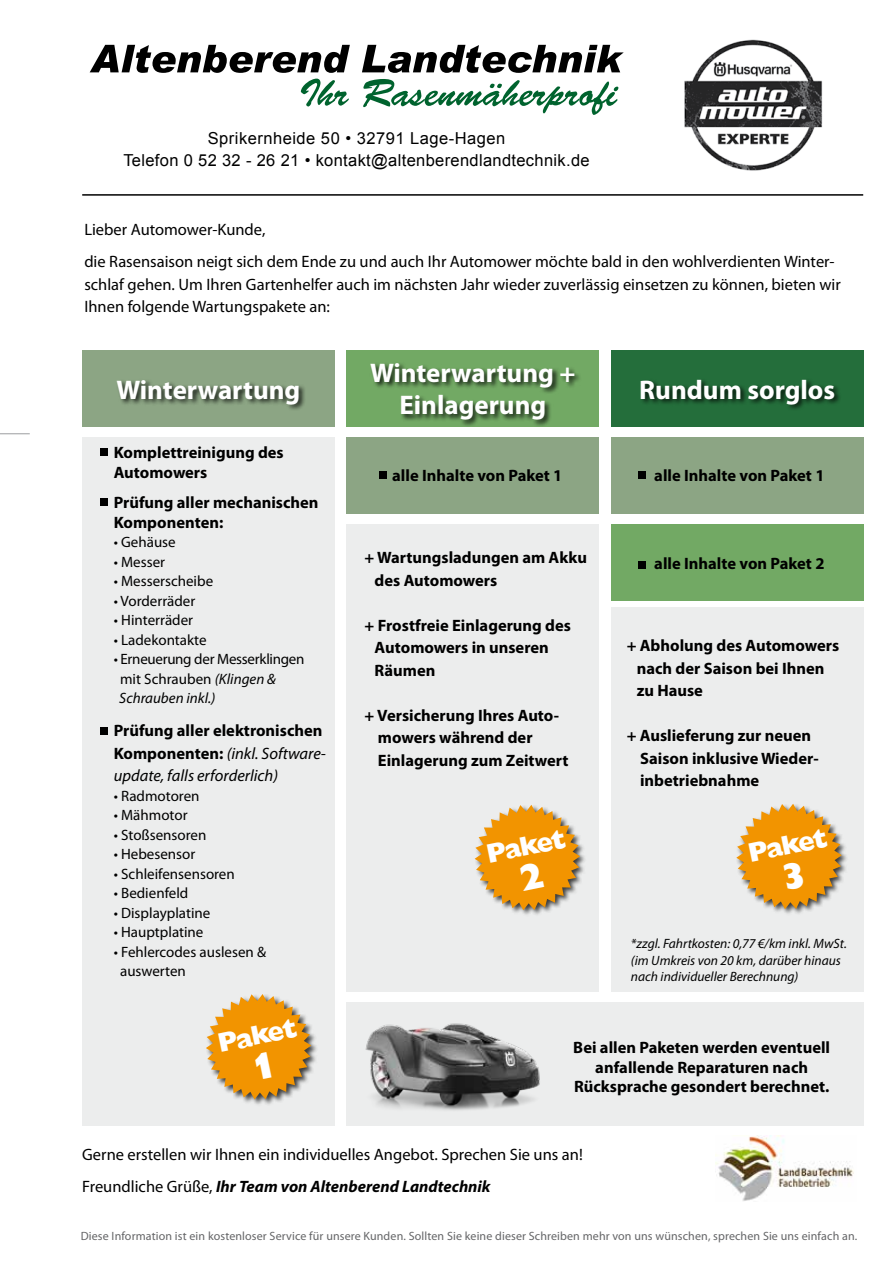
<style>
.page{position:relative;width:893px;height:1263px;background:#fff}
.page>*{position:absolute;margin:0;border:0;box-sizing:border-box;transform-origin:0 0}
.t1{font:700 27px/32.4px "Myriad Pro";color:#fff;text-align:center}
.t2{font:27px "Hq Sans X Pro TT";color:#fff}
.t3{font:700 16.5px/22.5px "Myriad Pro";color:#000}
.t4{font:16.5px/31.8px "Myriad Pro";color:#000}
.t5{font:16.5px/22.5px "Arial";letter-spacing:.02em;color:#000;text-align:center}
.t6{font:italic 16.5px/22.5px "Myriad Pro";color:#000}
.t7{font:15px/19.5px "Myriad Pro";color:#000}
.t8{font:15px/19.5px "Myriad Pro";letter-spacing:-.02em;color:#000}
.t9{font:italic 13.5px/16.2px "Myriad Pro";color:#000}
.t10{font:12px "Myriad Pro";letter-spacing:.01em;color:#646567}
.s1{font-style:italic}
.s2{font-weight:700;font-style:normal}
.s3{font-weight:700;font-style:italic}
</style>
<div class="page">
<div style="left:82px;top:437px;width:253px;height:689px;background:#eceded"></div>
<div style="left:347px;top:524px;width:252px;height:468px;background:#eceded"></div>
<div style="left:611px;top:608px;width:253px;height:384px;background:#eceded"></div>
<div style="left:347px;top:437px;width:252px;height:76px;background:#8ca584"></div>
<div style="left:82px;top:350px;width:253px;height:76px;background:#8ca584"></div>
<div style="left:347px;top:350px;width:252px;height:76px;background:#72a964"></div>
<div style="left:611px;top:350px;width:253px;height:76px;background:#246e3b"></div>
<div style="left:116px;top:378px;width:190px;height:33px;background:#000;opacity:.75"></div>
<div style="left:370px;top:361px;width:212px;height:66px;background:#000;opacity:.75"></div>
<div style="left:639px;top:378px;width:202px;height:33px;background:#000;opacity:.75"></div>
<div style="left:611px;top:437px;width:253px;height:76px;background:#8ca584"></div>
<div style="left:611px;top:524px;width:253px;height:77px;background:#72a964"></div>
<div style="left:474px;top:804px;width:113px;height:113px;background:#000;opacity:.75"></div>
<div style="left:101px;top:448px;width:7px;height:7px;background:#000"></div>
<div style="left:101px;top:499px;width:7px;height:7px;background:#000"></div>
<div style="left:101px;top:728px;width:7px;height:7px;background:#000"></div>
<div style="left:379px;top:472px;width:7px;height:7px;background:#000"></div>
<div style="left:639px;top:472px;width:7px;height:7px;background:#000"></div>
<div style="left:639px;top:561px;width:7px;height:7px;background:#000"></div>
<svg style="left:90px;top:45px;width:260px;height:28px"></svg>
<svg style="left:362px;top:45px;width:262px;height:28px"></svg>
<svg style="left:301px;top:79px;width:48px;height:28px"></svg>
<svg style="left:363px;top:79px;width:255px;height:36px"></svg>
<img style="left:684px;top:39px;width:139px;height:132px">
<img style="left:715px;top:1135px;width:139px;height:66px">
<div style="left:347px;top:1002px;width:517px;height:124px;background:#eceded"></div>
<img style="left:365px;top:1023px;width:175px;height:87px">
<hr style="left:82px;top:194px;width:781px;height:2px;background:#000">
<hr style="left:0;top:433px;width:30px;height:1px;background:#a7a8aa">
<div style="left:205px;top:993px;width:113px;height:113px;background:#000;opacity:.75"></div>
<div style="left:735px;top:803px;width:114px;height:113px;background:#000;opacity:.75"></div>
<svg style="left:475px;top:805px;width:105px;height:105px"></svg>
<svg style="left:206px;top:994px;width:105px;height:105px"></svg>
<svg style="left:736px;top:804px;width:106px;height:105px"></svg>
<p class="t5" style="left:123px;top:127px;width:468px">Sprikernheide 50 • 32791 Lage-Hagen<br>Telefon 0 52 32 - 26 21 • kontakt@altenberendlandtechnik.de</p>
<p class="t4" style="left:84px;top:214px;width:752px">Lieber Automower-Kunde,<br>die Rasensaison neigt sich dem Ende zu und auch Ihr Automower möchte bald in den wohlverdienten Winter-</p>
<p class="t4" style="left:84px;top:273px;width:758px;line-height:22.5px">schlaf gehen. Um Ihren Gartenhelfer auch im nächsten Jahr wieder zuverlässig einsetzen zu können, bieten wir<br>Ihnen folgende Wartungspakete an:</p>
<h1 class="t1" style="left:117px;top:372px;width:185px">Winterwartung</h1>
<p class="t3" style="left:114px;top:442px;width:171px;line-height:19.8px">Komplettreinigung des<br>Automowers</p>
<p class="t3" style="left:114px;top:492px;width:206px;line-height:19.8px">Prüfung aller mechanischen<br>Komponenten:</p>
<p class="t7" style="left:114px;top:532px;width:63px">• Gehäuse</p>
<p class="t7" style="left:114px;top:552px;width:53px">• Messer</p>
<p class="t7" style="left:114px;top:571px;width:101px">• Messerscheibe</p>
<p class="t7" style="left:114px;top:591px;width:83px">• Vorderräder</p>
<p class="t7" style="left:114px;top:610px;width:81px">• Hinterräder</p>
<p class="t7" style="left:114px;top:630px;width:94px">• Ladekontakte</p>
<p class="t8" style="left:119px;top:649px;width:187px;text-indent:-5px">• Erneuerung der Messerklingen mit Schrauben <span class="s1">(Klingen &amp;<br>Schrauben inkl.)</span></p>
<p class="t6" style="left:114px;top:719px;width:214px"><span class="s2">Prüfung aller elektronischen<br>Komponenten:</span> (inkl. Software&shy;update, falls erforderlich)</p>
<p class="t7" style="left:114px;top:786px;width:87px">• Radmotoren</p>
<p class="t7" style="left:114px;top:805px;width:75px">• Mähmotor</p>
<p class="t7" style="left:114px;top:825px;width:94px">• Stoßsensoren</p>
<p class="t7" style="left:114px;top:844px;width:83px">• Hebesensor</p>
<p class="t7" style="left:114px;top:864px;width:123px">• Schleifensensoren</p>
<p class="t7" style="left:114px;top:883px;width:76px">• Bedienfeld</p>
<p class="t7" style="left:114px;top:903px;width:98px">• Displayplatine</p>
<p class="t7" style="left:114px;top:922px;width:91px">• Hauptplatine</p>
<p class="t7" style="left:120px;top:942px;width:148px;text-indent:-6px">• Fehlercodes auslesen &amp; auswerten</p>
<h1 class="t2" style="left:216px;top:1027px;width:80px;rotate:-11deg">Paket</h1>
<h1 class="t1" style="left:370px;top:356px;width:207px">Winterwartung +<br>Einlagerung</h1>
<p class="t3" style="left:392px;top:464px;width:172px">alle Inhalte von Paket 1</p>
<p class="t3" style="left:375px;top:546px;width:214px;text-indent:-10px">+ Wartungsladungen am Akku des Automowers</p>
<p class="t3" style="left:375px;top:613px;width:198px;text-indent:-10px">+ Frostfreie Einlagerung des<br>Automowers in unseren<br>Räumen</p>
<p class="t3" style="left:378px;top:703px;width:192px;text-indent:-13px">+ Versicherung Ihres Auto&shy;mowers während der<br>Einlagerung zum Zeitwert</p>
<h1 class="t2" style="left:485px;top:838px;width:80px;rotate:-11deg">Paket</h1>
<h1 class="t1" style="left:639px;top:372px;width:197px">Rundum sorglos</h1>
<p class="t3" style="left:654px;top:464px;width:172px">alle Inhalte von Paket 1</p>
<p class="t3" style="left:654px;top:552px;width:172px">alle Inhalte von Paket 2</p>
<p class="t3" style="left:637px;top:634px;width:204px;text-indent:-10px">+ Abholung des Automowers nach der Saison bei Ihnen zu Hause</p>
<p class="t3" style="left:640px;top:724px;width:180px;text-indent:-13px">+ Auslieferung zur neuen<br>Saison inklusive Wieder&shy;inbetriebnahme</p>
<h1 class="t2" style="left:746px;top:837px;width:80px;rotate:-11deg">Paket</h1>
<p class="t9" style="left:631px;top:935px;width:217px">*zzgl. Fahrtkosten: 0,77 €/km inkl. MwSt. (im Umkreis von 20 km, darüber hinaus nach individueller Berechnung)</p>
<p class="t3" style="left:573px;top:1037px;width:258px;line-height:19.8px;text-align:center">Bei allen Paketen werden eventuell anfallende Reparaturen nach<br>Rücksprache gesondert berechnet.</p>
<p class="t4" style="left:82px;top:1138px;width:502px">Gerne erstellen wir Ihnen ein individuelles Angebot. Sprechen Sie uns an!<br>Freundliche Grüße, <span class="s3">Ihr Team von Altenberend Landtechnik</span></p>
<p class="t10" style="left:81px;top:1229px;width:778px">Diese Information ist ein kostenloser Service für unsere Kunden. Sollten Sie keine dieser Schreiben mehr von uns wünschen, sprechen Sie uns einfach an.</p>
</div>
